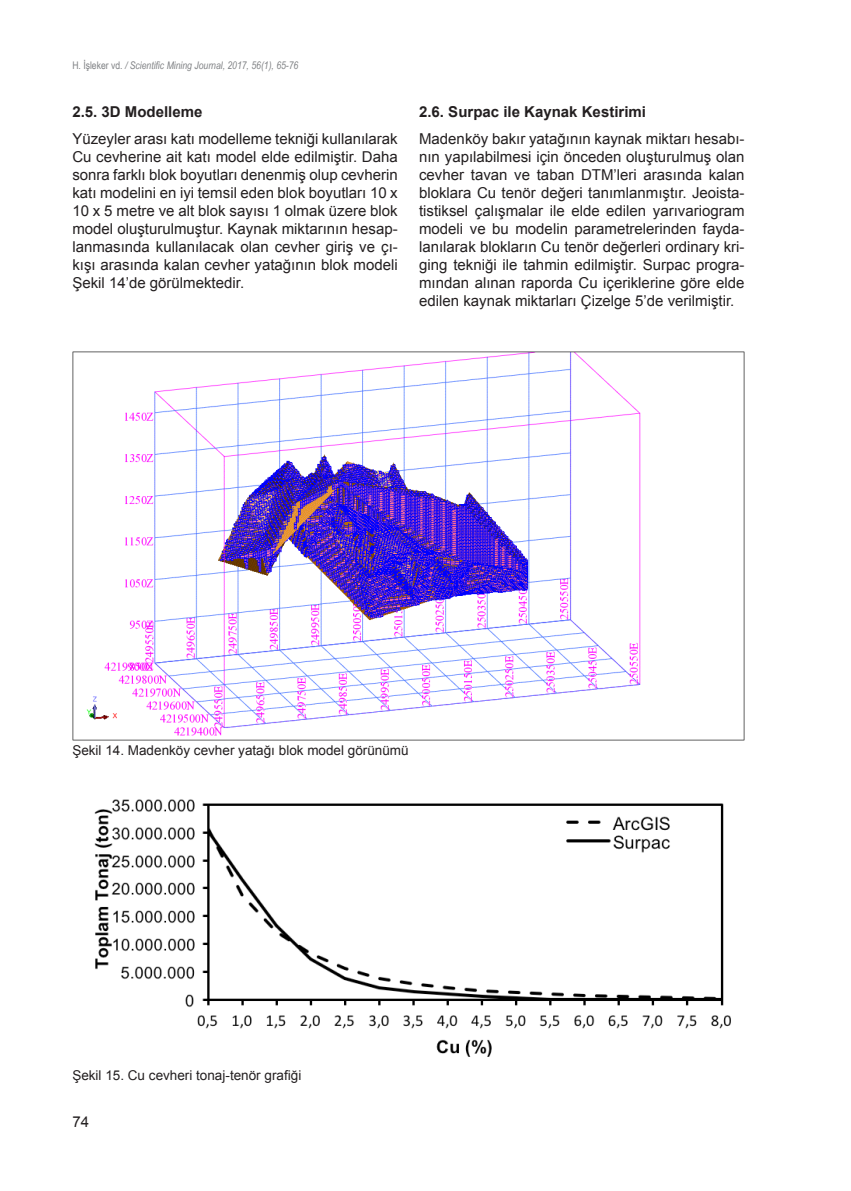
<style>
.page{position:relative;width:851px;height:1191px;background:#fff}
.page>*{position:absolute;margin:0;border:0;box-sizing:border-box;transform-origin:0 0}
.t1{font:15px/18px "Arial";color:#231f20;text-align:justify}
.t2{font:700 15px "Arial";color:#231f20}
.t3{font:13.5px "Arial";color:#231f20}
.t4{font:italic 10.5px "Arial Narrow";color:#808285}
.s1{font-style:normal}
</style>
<div class="page">
<img style="left:72px;top:352px;width:672px;height:389px">
<img style="left:94px;top:799px;width:637px;height:258px">
<p class="t4" style="left:72px;top:58px;width:227px"><span class="s1">H. İşleker vd.</span> / Scientific Mining Journal, 2017, 56(1), 65-76</p>
<p class="t2" style="left:72px;top:102px;width:132px">2.5. 3D Modelleme</p>
<p class="t1" style="left:72px;top:130px;width:327px">Yüzeyler arası katı modelleme tekniği kullanılarak Cu cevherine ait katı model elde edilmiştir. Daha sonra farklı blok boyutları denenmiş olup cevherin katı modelini en iyi temsil eden blok boyutları 10 x 10 x 5 metre ve alt blok sayısı 1 olmak üzere blok model oluşturulmuştur. Kaynak miktarının hesap&shy;lanmasında kullanılacak olan cevher giriş ve çı&shy;kışı arasında kalan cevher yatağının blok modeli Şekil 14’de görülmektedir.</p>
<p class="t2" style="left:419px;top:102px;width:228px">2.6. Surpac ile Kaynak Kestirimi</p>
<p class="t1" style="left:419px;top:130px;width:327px">Madenköy bakır yatağının kaynak miktarı hesabı&shy;nın yapılabilmesi için önceden oluşturulmuş olan cevher tavan ve taban DTM’leri arasında kalan bloklara Cu tenör değeri tanımlanmıştır. Jeoista&shy;tistiksel çalışmalar ile elde edilen yarıvariogram modeli ve bu modelin parametrelerinden fayda&shy;lanılarak blokların Cu tenör değerleri ordinary kri&shy;ging tekniği ile tahmin edilmiştir. Surpac progra&shy;mından alınan raporda Cu içeriklerine göre elde edilen kaynak miktarları Çizelge 5’de verilmiştir.</p>
<p class="t3" style="left:72px;top:741px;width:338px">Şekil 14. Madenköy cevher yatağı blok model görünümü</p>
<p class="t3" style="left:72px;top:1066px;width:230px">Şekil 15. Cu cevheri tonaj-tenör grafiği</p>
<p class="t1" style="left:72px;top:1113px;width:18px">74</p>
</div>
